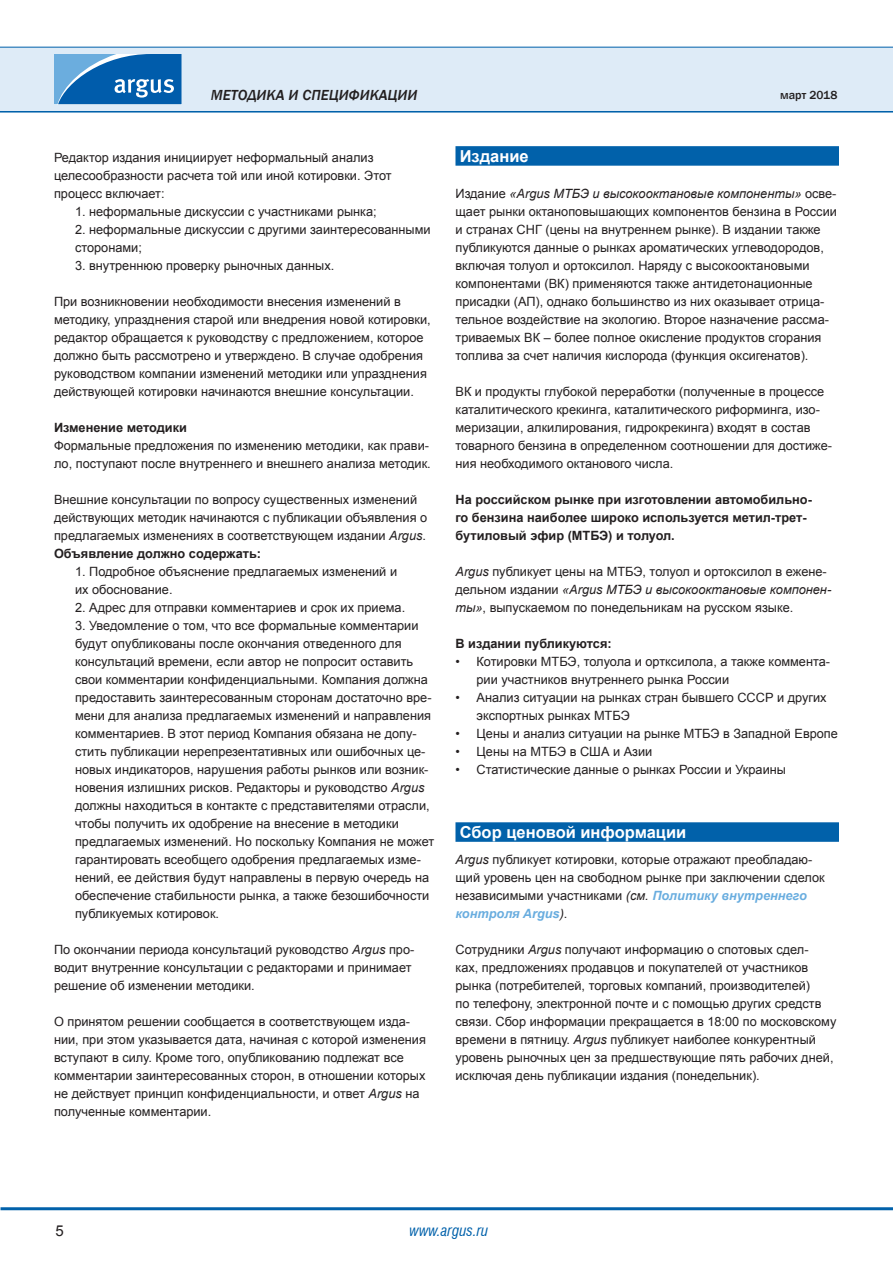
<style>
.page{position:relative;width:893px;height:1263px;background:#fff}
.page>*{position:absolute;margin:0;border:0;box-sizing:border-box;transform-origin:0 0}
.t1{font:700 16.5px "Arial";color:#fff}
.t2{font:italic 500 15px "Franklin Gothic";color:#231f20}
.t3{font:italic condensed 15px "Swiss 721 BT";color:#0161aa}
.t4{font:15px "Arial";color:#231f20}
.t5{font:12.75px/18px "Arial";color:#231f20}
.t6{font:700 12.75px/18px "Arial";color:#231f20}
.t7{font:500 12px "Franklin Gothic";color:#231f20}
.s1{font-style:italic}
.s2{font-weight:700}
.s3{font-weight:700;font-style:italic;color:#69addf}
</style>
<div class="page">
<hr style="left:0;top:110px;width:893px;height:3px;background:#0161aa">
<div style="left:0;top:47px;width:893px;height:64px;background:#deebf7"></div>
<hr style="left:0;top:47px;width:893px;height:1px;background:#0161aa">
<hr style="left:1px;top:1207px;width:892px;height:3px;background:#0161aa">
<svg style="left:54px;top:54px;width:128px;height:50px;background:#307dbd"></svg>
<div style="left:455px;top:146px;width:384px;height:20px;background:#0161aa"></div>
<div style="left:455px;top:822px;width:384px;height:20px;background:#0161aa"></div>
<p class="t2" style="left:211px;top:86px;width:208px">Методика и спецификации</p>
<p class="t5" style="left:54px;top:149px;width:339px">Редактор издания инициирует неформальный анализ целесообразности расчета той или иной котировки. Этот процесс включает:</p>
<p class="t5" style="left:75px;top:203px;width:303px">1. неформальные дискуссии с участниками рынка;</p>
<p class="t5" style="left:75px;top:221px;width:357px">2. неформальные дискуссии с другими заинтересованными сторонами;</p>
<p class="t5" style="left:75px;top:257px;width:261px">3. внутреннюю проверку рыночных данных.</p>
<p class="t5" style="left:54px;top:293px;width:378px">При возникновении необходимости внесения изменений в методику, упразднения старой или внедрения новой котировки, редактор обращается к руководству с предложением, которое должно быть рассмотрено и утверждено. В случае одобрения руководством компании изменений методики или упразднения действующей котировки начинаются внешние консультации.</p>
<p class="t6" style="left:54px;top:419px;width:134px">Изменение методики</p>
<p class="t5" style="left:54px;top:437px;width:378px">Формальные предложения по изменению методики, как прави&shy;ло, поступают после внутреннего и внешнего анализа методик.</p>
<p class="t5" style="left:54px;top:491px;width:375px">Внешние консультации по вопросу существенных изменений действующих методик начинаются с публикации объявления о предлагаемых изменениях в соответствующем издании <span class="s1">Argus</span>.<br><span class="s2">Объявление должно содержать:</span></p>
<p class="t5" style="left:75px;top:563px;width:324px">1. Подробное объяснение предлагаемых изменений и их обоснование.</p>
<p class="t5" style="left:75px;top:599px;width:332px">2. Адрес для отправки комментариев и срок их приема.</p>
<p class="t5" style="left:75px;top:617px;width:361px">3. Уведомление о том, что все формальные комментарии будут опубликованы после окончания отведенного для консультаций времени, если автор не попросит оставить свои комментарии конфиденциальными. Компания должна предоставить заинтересованным сторонам достаточно вре&shy;мени для анализа предлагаемых изменений и направления комментариев. В этот период Компания обязана не допу&shy;стить публикации нерепрезентативных или ошибочных це&shy;новых индикаторов, нарушения работы рынков или возник&shy;новения излишних рисков. Редакторы и руководство <span class="s1">Argus </span>должны находиться в контакте с представителями отрасли, чтобы получить их одобрение на внесение в методики предлагаемых изменений. Но поскольку Компания не может гарантировать всеобщего одобрения предлагаемых изме&shy;нений, ее действия будут направлены в первую очередь на обеспечение стабильности рынка, а также безошибочности публикуемых котировок.</p>
<p class="t5" style="left:54px;top:941px;width:362px">По окончании периода консультаций руководство <span class="s1">Argus</span> про&shy;водит внутренние консультации с редакторами и принимает решение об изменении методики.</p>
<p class="t5" style="left:54px;top:1013px;width:373px">О принятом решении сообщается в соответствующем изда&shy;нии, при этом указывается дата, начиная с которой изменения вступают в силу. Кроме того, опубликованию подлежат все комментарии заинтересованных сторон, в отношении которых не действует принцип конфиденциальности, и ответ <span class="s1">Argus</span> на полученные комментарии.</p>
<p class="t7" style="left:780px;top:88px;width:59px">март 2018</p>
<p class="t1" style="left:460px;top:145px;width:71px">Издание</p>
<p class="t5" style="left:455px;top:185px;width:383px">Издание <span class="s1">«Argus МТБЭ и высокооктановые компоненты»</span> осве&shy;щает рынки октаноповышающих компонентов бензина в России и странах СНГ (цены на внутреннем рынке). В издании также публикуются данные о рынках ароматических углеводородов, включая толуол и ортоксилол. Наряду с высокооктановыми компонентами (ВК) применяются также антидетонационные присадки (АП), однако большинство из них оказывает отрица&shy;тельное воздействие на экологию. Второе назначение рассма&shy;триваемых ВК – более полное окисление продуктов сгорания топлива за счет наличия кислорода (функция оксигенатов).</p>
<p class="t5" style="left:455px;top:383px;width:378px">ВК и продукты глубокой переработки (полученные в процессе каталитического крекинга, каталитического риформинга, изо&shy;меризации, алкилирования, гидрокрекинга) входят в состав товарного бензина в определенном соотношении для достиже&shy;ния необходимого октанового числа.</p>
<p class="t6" style="left:455px;top:491px;width:358px">На российском рынке при изготовлении автомобильно&shy;го бензина наиболее широко используется метил-трет&shy;бутиловый эфир (МТБЭ) и толуол.</p>
<p class="t5" style="left:455px;top:563px;width:377px"><span class="s1">Argus</span> публикует цены на МТБЭ, толуол и ортоксилол в ежене&shy;дельном издании <span class="s1">«Argus МТБЭ и высокооктановые компонен&shy;ты»</span>, выпускаемом по понедельникам на русском языке.</p>
<p class="t6" style="left:455px;top:635px;width:158px">В издании публикуются:</p>
<p class="t5" style="left:476px;top:653px;width:355px;text-indent:-21px">• Котировки МТБЭ, толуола и ортксилола, а также коммента&shy;рии участников внутреннего рынка России</p>
<p class="t5" style="left:476px;top:689px;width:352px;text-indent:-21px">• Анализ ситуации на рынках стран бывшего СССР и других экспортных рынках МТБЭ</p>
<p class="t5" style="left:455px;top:725px;width:384px">• Цены и анализ ситуации на рынке МТБЭ в Западной Европе</p>
<p class="t5" style="left:455px;top:743px;width:198px">• Цены на МТБЭ в США и Азии</p>
<p class="t5" style="left:455px;top:761px;width:332px">• Статистические данные о рынках России и Украины</p>
<p class="t1" style="left:460px;top:821px;width:228px">Сбор ценовой информации</p>
<p class="t5" style="left:455px;top:851px;width:371px"><span class="s1">Argus</span> публикует котировки, которые отражают преобладаю&shy;щий уровень цен на свободном рынке при заключении сделок независимыми участниками <span class="s1">(см.</span> <span class="s3">Политику внутреннего контроля Argus</span><span class="s1">)</span>.</p>
<p class="t5" style="left:455px;top:941px;width:383px">Сотрудники <span class="s1">Argus</span> получают информацию о спотовых сдел-<br>ках, предложениях продавцов и покупателей от участников рынка (потребителей, торговых компаний, производителей)<br>по телефону, электронной почте и с помощью других средств связи. Сбор информации прекращается в 18:00 по московскому времени в пятницу. <span class="s1">Argus</span> публикует наиболее конкурентный уровень рыночных цен за предшествующие пять рабочих дней, исключая день публикации издания (понедельник).</p>
<p class="t4" style="left:55px;top:1220px;width:10px">5</p>
<p class="t3" style="left:410px;top:1221px;width:80px">www.argus.ru</p>
</div>
